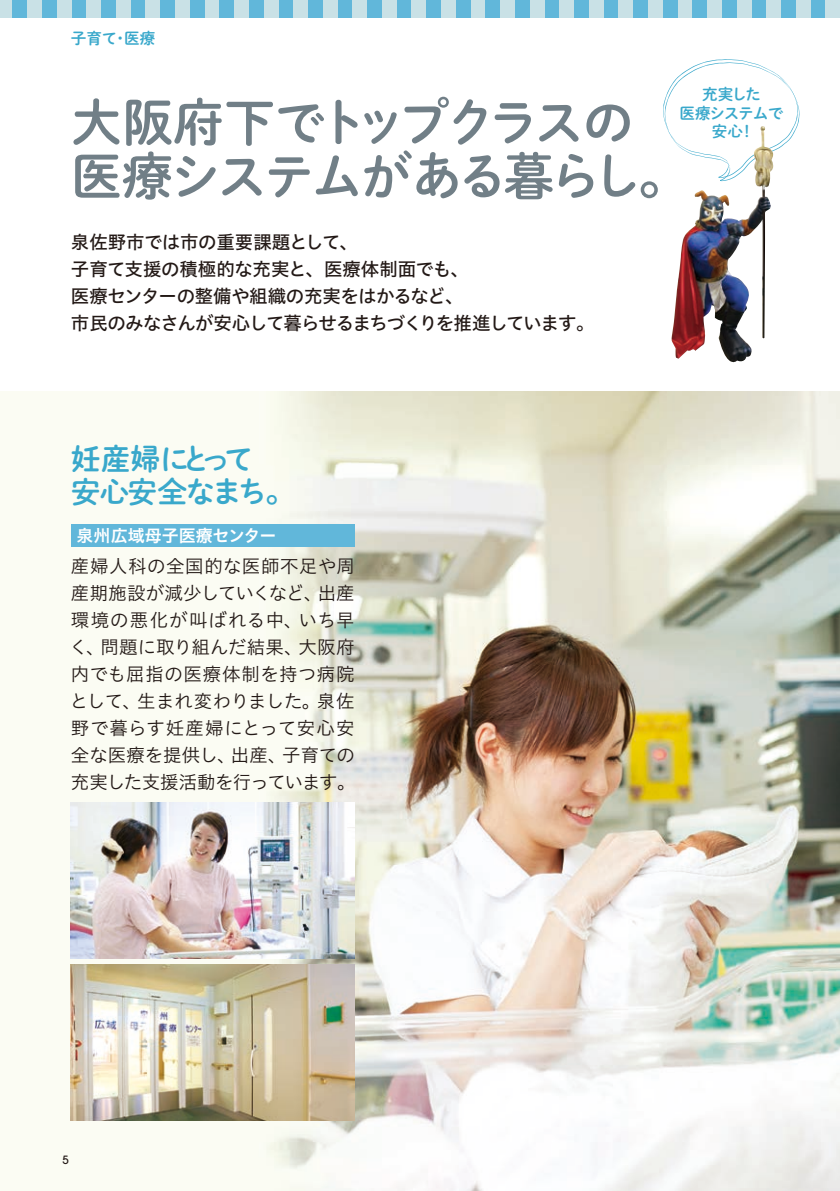
<style>
.page{position:relative;width:840px;height:1191px;background:#fff}
.page>*{position:absolute;margin:0;border:0;box-sizing:border-box;transform-origin:0 0}
.t1{font:51px/53.8px "Shuei M Go Std B";letter-spacing:-.075em;color:#717f87}
.t2{font:29.8px/32.6px "Shuei M Go Std B";letter-spacing:-.055em;color:#39a8cb}
.t3{font:18.4px/27px "Hiragino UD Sans Std N W3";color:#231916;text-align:justify}
.t4{font:18.4px/27px "Hiragino UD Sans Std N W5";letter-spacing:-.03em;color:#231916}
.t5{font:17px "Hiragino UD Sans Std N W6";color:#fff}
.t6{font:15.6px/18.4px "Shuei M Go Std B";letter-spacing:-.065em;color:#39a8cb;text-align:center}
.t7{font:15.6px "Shuei M Go Std B";letter-spacing:-.025em;color:#39a8cb}
.t8{font:500 11.4px "Avant Garde";color:#231916}
</style>
<div class="page">
<img style="left:0;top:391px;width:839px;height:800px">
<img style="left:71px;top:803px;width:283px;height:156px">
<img style="left:71px;top:964px;width:283px;height:156px">
<div style="left:71px;top:524px;width:283px;height:23px;background:#61b7da"></div>
<div style="left:0;top:0;width:13px;height:17px;background:#c9e1e6"></div>
<div style="left:42px;top:0;width:15px;height:17px;background:#61b7da"></div>
<div style="left:57px;top:0;width:15px;height:17px;background:#c9e1e6"></div>
<div style="left:13px;top:0;width:14px;height:17px;background:#61b7da"></div>
<div style="left:27px;top:0;width:15px;height:17px;background:#c9e1e6"></div>
<div style="left:72px;top:0;width:14px;height:17px;background:#61b7da"></div>
<div style="left:86px;top:0;width:15px;height:17px;background:#c9e1e6"></div>
<div style="left:101px;top:0;width:15px;height:17px;background:#61b7da"></div>
<div style="left:116px;top:0;width:15px;height:17px;background:#c9e1e6"></div>
<div style="left:160px;top:0;width:15px;height:17px;background:#61b7da"></div>
<div style="left:175px;top:0;width:15px;height:17px;background:#c9e1e6"></div>
<div style="left:131px;top:0;width:14px;height:17px;background:#61b7da"></div>
<div style="left:145px;top:0;width:15px;height:17px;background:#c9e1e6"></div>
<div style="left:190px;top:0;width:14px;height:17px;background:#61b7da"></div>
<div style="left:204px;top:0;width:15px;height:17px;background:#c9e1e6"></div>
<div style="left:219px;top:0;width:15px;height:17px;background:#61b7da"></div>
<div style="left:234px;top:0;width:15px;height:17px;background:#c9e1e6"></div>
<div style="left:278px;top:0;width:15px;height:17px;background:#61b7da"></div>
<div style="left:293px;top:0;width:15px;height:17px;background:#c9e1e6"></div>
<div style="left:249px;top:0;width:15px;height:17px;background:#61b7da"></div>
<div style="left:264px;top:0;width:14px;height:17px;background:#c9e1e6"></div>
<div style="left:308px;top:0;width:15px;height:17px;background:#61b7da"></div>
<div style="left:323px;top:0;width:14px;height:17px;background:#c9e1e6"></div>
<div style="left:337px;top:0;width:15px;height:17px;background:#61b7da"></div>
<div style="left:352px;top:0;width:15px;height:17px;background:#c9e1e6"></div>
<div style="left:396px;top:0;width:15px;height:17px;background:#61b7da"></div>
<div style="left:411px;top:0;width:15px;height:17px;background:#c9e1e6"></div>
<div style="left:367px;top:0;width:15px;height:17px;background:#61b7da"></div>
<div style="left:382px;top:0;width:14px;height:17px;background:#c9e1e6"></div>
<div style="left:426px;top:0;width:15px;height:17px;background:#61b7da"></div>
<div style="left:441px;top:0;width:14px;height:17px;background:#c9e1e6"></div>
<div style="left:455px;top:0;width:15px;height:17px;background:#61b7da"></div>
<div style="left:470px;top:0;width:15px;height:17px;background:#c9e1e6"></div>
<div style="left:514px;top:0;width:15px;height:17px;background:#61b7da"></div>
<div style="left:529px;top:0;width:15px;height:17px;background:#c9e1e6"></div>
<div style="left:485px;top:0;width:15px;height:17px;background:#61b7da"></div>
<div style="left:500px;top:0;width:14px;height:17px;background:#c9e1e6"></div>
<div style="left:544px;top:0;width:15px;height:17px;background:#61b7da"></div>
<div style="left:559px;top:0;width:15px;height:17px;background:#c9e1e6"></div>
<div style="left:574px;top:0;width:14px;height:17px;background:#61b7da"></div>
<div style="left:588px;top:0;width:15px;height:17px;background:#c9e1e6"></div>
<div style="left:633px;top:0;width:14px;height:17px;background:#61b7da"></div>
<div style="left:647px;top:0;width:15px;height:17px;background:#c9e1e6"></div>
<div style="left:603px;top:0;width:15px;height:17px;background:#61b7da"></div>
<div style="left:618px;top:0;width:15px;height:17px;background:#c9e1e6"></div>
<div style="left:662px;top:0;width:15px;height:17px;background:#61b7da"></div>
<div style="left:677px;top:0;width:15px;height:17px;background:#c9e1e6"></div>
<div style="left:692px;top:0;width:14px;height:17px;background:#61b7da"></div>
<div style="left:706px;top:0;width:15px;height:17px;background:#c9e1e6"></div>
<div style="left:751px;top:0;width:14px;height:17px;background:#61b7da"></div>
<div style="left:765px;top:0;width:15px;height:17px;background:#c9e1e6"></div>
<div style="left:721px;top:0;width:15px;height:17px;background:#61b7da"></div>
<div style="left:736px;top:0;width:15px;height:17px;background:#c9e1e6"></div>
<div style="left:780px;top:0;width:15px;height:17px;background:#61b7da"></div>
<div style="left:795px;top:0;width:15px;height:17px;background:#c9e1e6"></div>
<div style="left:810px;top:0;width:15px;height:17px;background:#61b7da"></div>
<div style="left:825px;top:0;width:14px;height:17px;background:#c9e1e6"></div>
<svg style="left:663px;top:59px;width:136px;height:108px"></svg>
<img style="left:670px;top:126px;width:103px;height:237px">
<p class="t7" style="left:71px;top:26px;width:86px">子育て・医療</p>
<h1 class="t1" style="left:71px;top:93px;width:619px">大阪府下でトップクラスの医療システムがある暮らし。</h1>
<p class="t6" style="left:679px;top:85px;width:106px">充実した<br>医療システムで安心！</p>
<p class="t4" style="left:71px;top:227px;width:524px">泉佐野市では市の重要課題として、<br>子育て支援の積極的な充実と、医療体制面でも、<br>医療センターの整備や組織の充実をはかるなど、<br>市民のみなさんが安心して暮らせるまちづくりを推進しています。</p>
<h2 class="t2" style="left:71px;top:441px;width:225px">妊産婦にとって<br>安心安全なまち。</h2>
<p class="t5" style="left:77px;top:523px;width:201px">泉州広域母子医療センター</p>
<p class="t3" style="left:69px;top:552px;width:287px">産婦人科の全国的な医師不足や周産期施設が減少していくなど、出産環境の悪化が叫ばれる中、いち早く、問題に取り組んだ結果、大阪府内でも屈指の医療体制を持つ病院として、生まれ変わりました。泉佐野で暮らす妊産婦にとって安心安全な医療を提供し、出産、子育ての充実した支援活動を行っています。</p>
<p class="t8" style="left:62px;top:1150px;width:8px">5</p>
<p class="t8" style="left:62px;top:1152px;width:8px">5</p>
</div>
